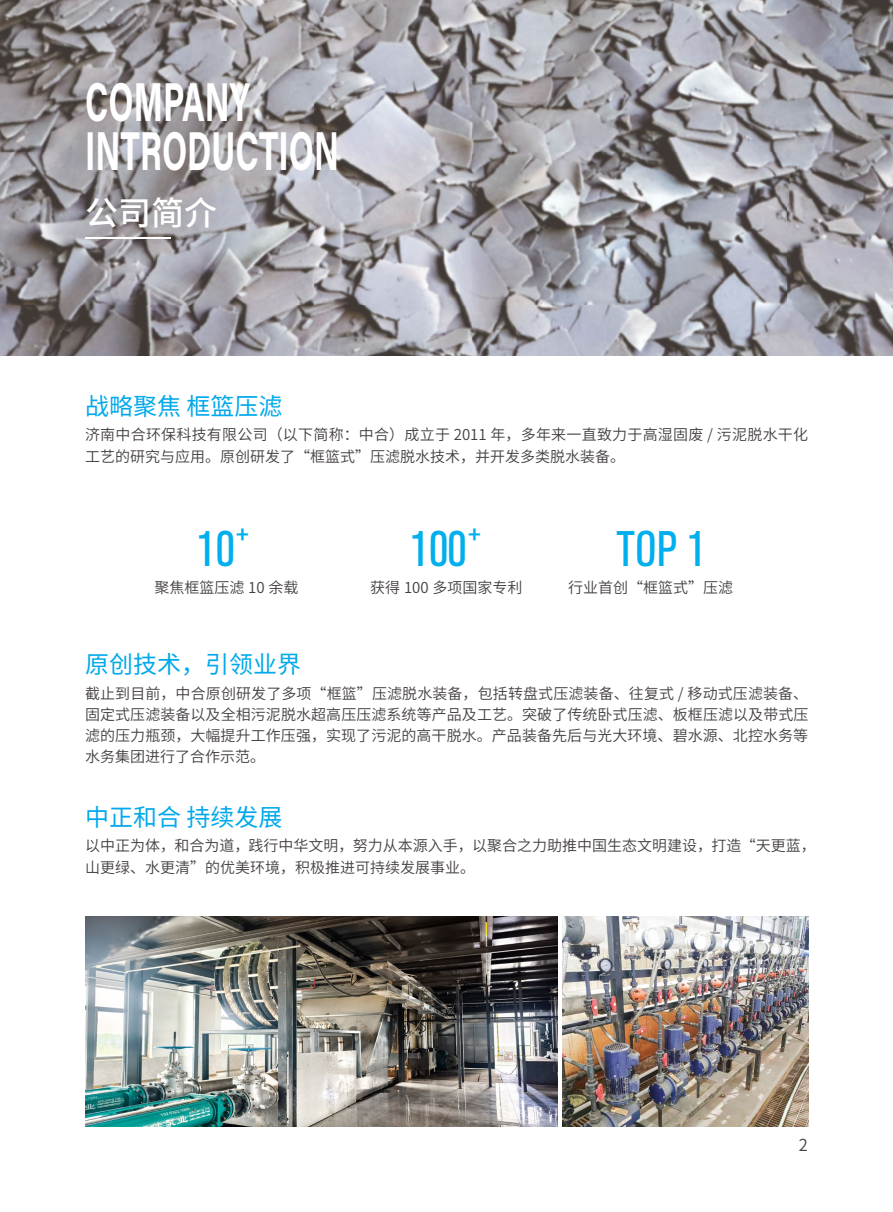
<style>
.page{position:relative;width:893px;height:1212px;background:#fff}
.page>*{position:absolute;margin:0;border:0;box-sizing:border-box;transform-origin:0 0}
.t1{font:54.75px/49.5px "Acumin Variable Concept";letter-spacing:.03em;color:#fff;scale:.6 1}
.t2{font:condensed 49.5px "Akzidenz Grotesk BQ";color:#00afec}
.t3{font:500 33px "Source Han Sans CN";color:#fff}
.t4{font:condensed 28.8px "Akzidenz Grotesk BQ";color:#00afec}
.t5{font:24px "Source Han Sans CN";color:#00a9eb}
.t6{font:16.5px "Source Han Sans CN";color:#44403f}
.t7{font:15px/21px "Source Han Sans CN";color:#44403f}
</style>
<div class="page">
<img style="left:0;top:0;width:893px;height:356px">
<img style="left:85px;top:916px;width:472px;height:211px">
<img style="left:562px;top:916px;width:246px;height:211px">
<hr style="left:85px;top:237px;width:85px;height:1px;background:#fff">
<h1 class="t1" style="left:85px;top:75px;width:424px">COMPANY<br>INTRODUCTION</h1>
<h3 class="t3" style="left:85px;top:196px;width:134px">公司简介</h3>
<h3 class="t5" style="left:85px;top:394px;width:199px">战略聚焦 框篮压滤</h3>
<p class="t7" style="left:85px;top:424px;width:725px;line-height:21.8px">济南中合环保科技有限公司（以下简称：中合）成立于 2011 年，多年来一直致力于高湿固废 / 污泥脱水干化工艺的研究与应用。原创研发了“框篮式”压滤脱水技术，并开发多类脱水装备。</p>
<h2 class="t2" style="left:197px;top:521px;width:39px">10</h2>
<h3 class="t4" style="left:235px;top:516px;width:18px">+</h3>
<p class="t7" style="left:154px;top:577px;width:145px">聚焦框篮压滤 10 余载</p>
<h2 class="t2" style="left:411px;top:521px;width:57px">100</h2>
<h3 class="t4" style="left:466px;top:516px;width:18px">+</h3>
<p class="t7" style="left:370px;top:577px;width:154px">获得 100 多项国家专利</p>
<h2 class="t2" style="left:616px;top:521px;width:91px">TOP 1</h2>
<p class="t7" style="left:568px;top:577px;width:166px">行业首创“框篮式”压滤</p>
<h3 class="t5" style="left:85px;top:652px;width:217px">原创技术，引领业界</h3>
<p class="t7" style="left:85px;top:682px;width:725px;text-align:justify">截止到目前，中合原创研发了多项“框篮”压滤脱水装备，包括转盘式压滤装备、往复式 / 移动式压滤装备、固定式压滤装备以及全相污泥脱水超高压压滤系统等产品及工艺。突破了传统卧式压滤、板框压滤以及带式压滤的压力瓶颈，大幅提升工作压强，实现了污泥的高干脱水。产品装备先后与光大环境、碧水源、北控水务等水务集团进行了合作示范。</p>
<h3 class="t5" style="left:85px;top:804px;width:199px">中正和合 持续发展</h3>
<p class="t7" style="left:85px;top:834px;width:732px;line-height:21.8px">以中正为体，和合为道，践行中华文明，努力从本源入手，以聚合之力助推中国生态文明建设，打造“天更蓝，山更绿、水更清”的优美环境，积极推进可持续发展事业。</p>
<p class="t6" style="left:799px;top:1136px;width:11px">2</p>
</div>
